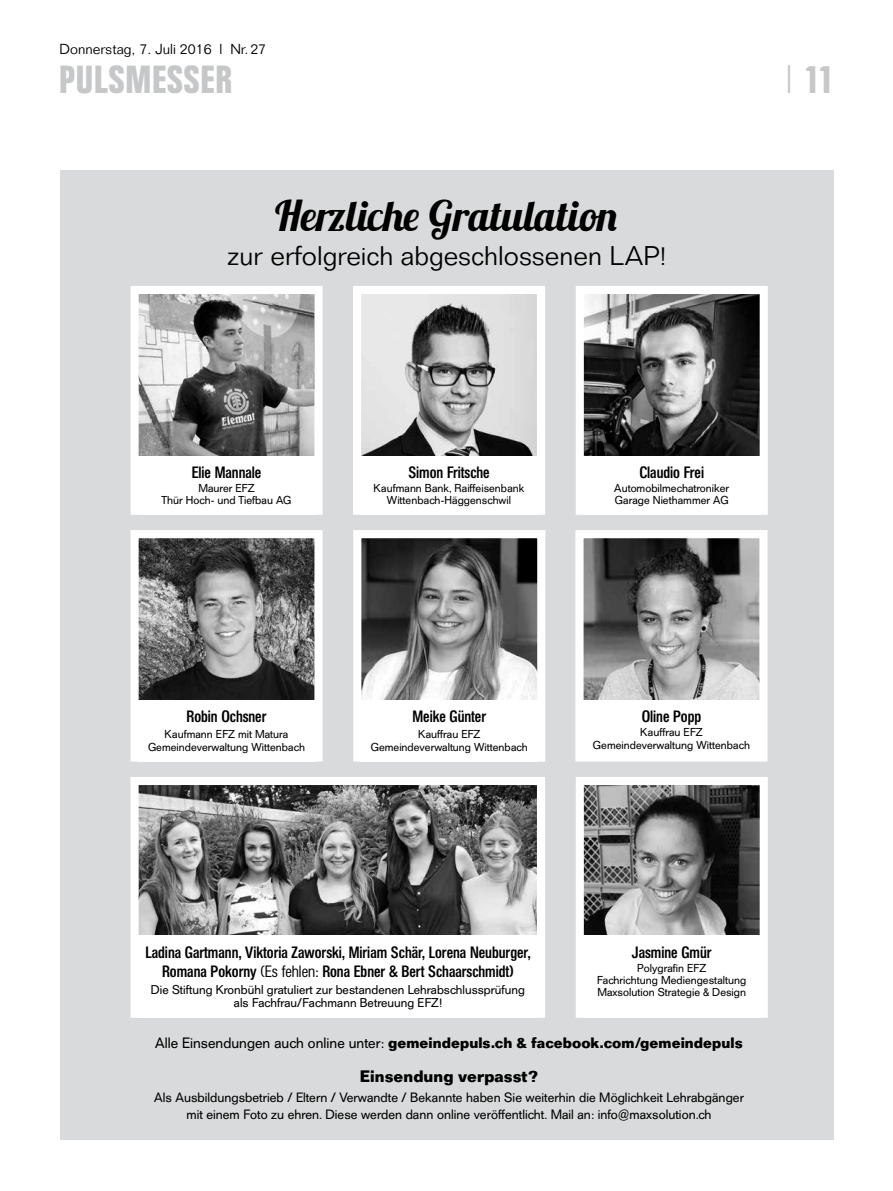
<style>
.page{position:relative;width:893px;height:1191px;background:#fff}
.page>*{position:absolute;margin:0;border:0;box-sizing:border-box;transform-origin:0 0}
.t1{font:42px "Lobster 1.3";color:#000}
.t2{font:700 39px "Folio Condensed BQ";letter-spacing:.03em;color:#c6c7c8}
.t3{font:300 27px "Folio BQ";color:#000}
.t4{font:700 16.5px "Folio BQ";color:#000;scale:.96 1}
.t5{font:500 16.2px/18.9px "Folio Condensed BQ";color:#000;text-align:center}
.t6{font:700 15px "Folio BQ";color:#000;scale:.96 1}
.t7{font:300 14.25px "Folio";color:#000}
.t8{font:13.5px/16.5px "Folio BQ";color:#000;text-align:center;scale:.96 1}
.t9{font:12.75px/13.5px "Folio BQ";color:#000;text-align:center;scale:.96 1}
.t10{font:11.55px/12.1px "Folio BQ";color:#000;text-align:center;scale:.96 1}
.s1{font-family:"Folio";font-weight:300}
.s2{font-weight:300}
.s3{font-weight:400}
.s4{font-weight:500}
</style>
<div class="page">
<div style="left:60px;top:170px;width:773px;height:970px;background:#d9dadb"></div>
<svg style="left:576px;top:777px;width:192px;height:241px;background:#838383"></svg>
<svg style="left:130px;top:777px;width:415px;height:241px;background:#868686"></svg>
<svg style="left:353px;top:530px;width:193px;height:232px;background:#878787"></svg>
<svg style="left:575px;top:530px;width:193px;height:232px;background:#969696"></svg>
<svg style="left:130px;top:530px;width:193px;height:232px;background:#7f7f7f"></svg>
<div style="left:138px;top:700px;width:177px;height:61px;background:#fff"></div>
<div style="left:583px;top:700px;width:177px;height:59px;background:#fff"></div>
<div style="left:361px;top:700px;width:177px;height:61px;background:#fff"></div>
<div style="left:138px;top:935px;width:400px;height:82px;background:#fff"></div>
<div style="left:583px;top:935px;width:177px;height:82px;background:#fff"></div>
<svg style="left:576px;top:286px;width:192px;height:229px;background:#707070"></svg>
<svg style="left:130px;top:286px;width:193px;height:229px;background:#a2a2a2"></svg>
<svg style="left:353px;top:286px;width:192px;height:229px"></svg>
<div style="left:360px;top:456px;width:178px;height:59px;background:#fff"></div>
<div style="left:138px;top:456px;width:177px;height:59px;background:#fff"></div>
<div style="left:583px;top:456px;width:177px;height:59px;background:#fff"></div>
<p class="t7" style="left:60px;top:40px;width:208px">Donnerstag, 7. Juli 2016 l Nr.27</p>
<p class="t2" style="left:60px;top:58px;width:174px">PULSMESSER</p>
<p class="t2" style="left:785px;top:58px;width:50px"><span class="s1">|</span> 11</p>
<p class="t1" style="left:275px;top:189px;width:344px">Herzliche Gratulation</p>
<p class="t3" style="left:228px;top:241px;width:439px">zur erfolgreich abgeschlossenen LAP!</p>
<p class="t5" style="left:192px;top:463px;width:71px">Elie Mannale</p>
<p class="t10" style="left:162px;top:482px;width:137px">Maurer EFZ<br>Thür Hoch- und Tiefbau AG</p>
<p class="t5" style="left:408px;top:463px;width:83px">Simon Fritsche</p>
<p class="t10" style="left:374px;top:482px;width:159px">Kaufmann Bank, Raiffeisenbank<br>Wittenbach-Häggenschwil</p>
<p class="t5" style="left:639px;top:463px;width:66px">Claudio Frei</p>
<p class="t10" style="left:614px;top:482px;width:121px;text-align:left">Automobilmechatroniker<br>Garage Niethammer AG</p>
<p class="t5" style="left:187px;top:708px;width:81px">Robin Ochsner</p>
<p class="t10" style="left:148px;top:728px;width:165px">Kaufmann EFZ mit Matura<br>Gemeindeverwaltung Wittenbach</p>
<p class="t5" style="left:412px;top:708px;width:75px">Meike Günter</p>
<p class="t10" style="left:371px;top:728px;width:165px">Kauffrau EFZ<br>Gemeindeverwaltung Wittenbach</p>
<p class="t5" style="left:642px;top:708px;width:61px">Oline Popp</p>
<p class="t10" style="left:593px;top:726px;width:165px">Kauffrau EFZ<br>Gemeindeverwaltung Wittenbach</p>
<p class="t5" style="left:145px;top:943px;width:386px">Ladina Gartmann, Viktoria Zaworski, Miriam Schär, Lorena Neuburger,<br>Romana Pokorny <span class="s2">(Es fehlen:</span> Rona Ebner &amp; Bert Schaarschmidt)</p>
<p class="t9" style="left:151px;top:983px;width:391px">Die Stiftung Kronbühl gratuliert zur bestandenen Lehrabschlussprüfung als Fachfrau/Fachmann Betreuung EFZ!</p>
<p class="t5" style="left:632px;top:943px;width:81px">Jasmine Gmür</p>
<p class="t10" style="left:597px;top:961px;width:157px">Polygrafin EFZ<br>Fachrichtung Mediengestaltung<br>Maxsolution Strategie &amp; Design</p>
<p class="t6" style="left:155px;top:1033px;width:614px"><span class="s3">Alle Einsendungen auch online unter:</span> gemeindepuls.ch &amp; facebook.com<span class="s4">/</span>gemeindepuls</p>
<p class="t4" style="left:360px;top:1066px;width:187px">Einsendung verpasst?</p>
<p class="t8" style="left:154px;top:1090px;width:616px">Als Ausbildungsbetrieb / Eltern / Verwandte / Bekannte haben Sie weiterhin die Möglichkeit Lehrabgänger mit einem Foto zu ehren. Diese werden dann online veröffentlicht. Mail an: info@maxsolution.ch</p>
</div>
